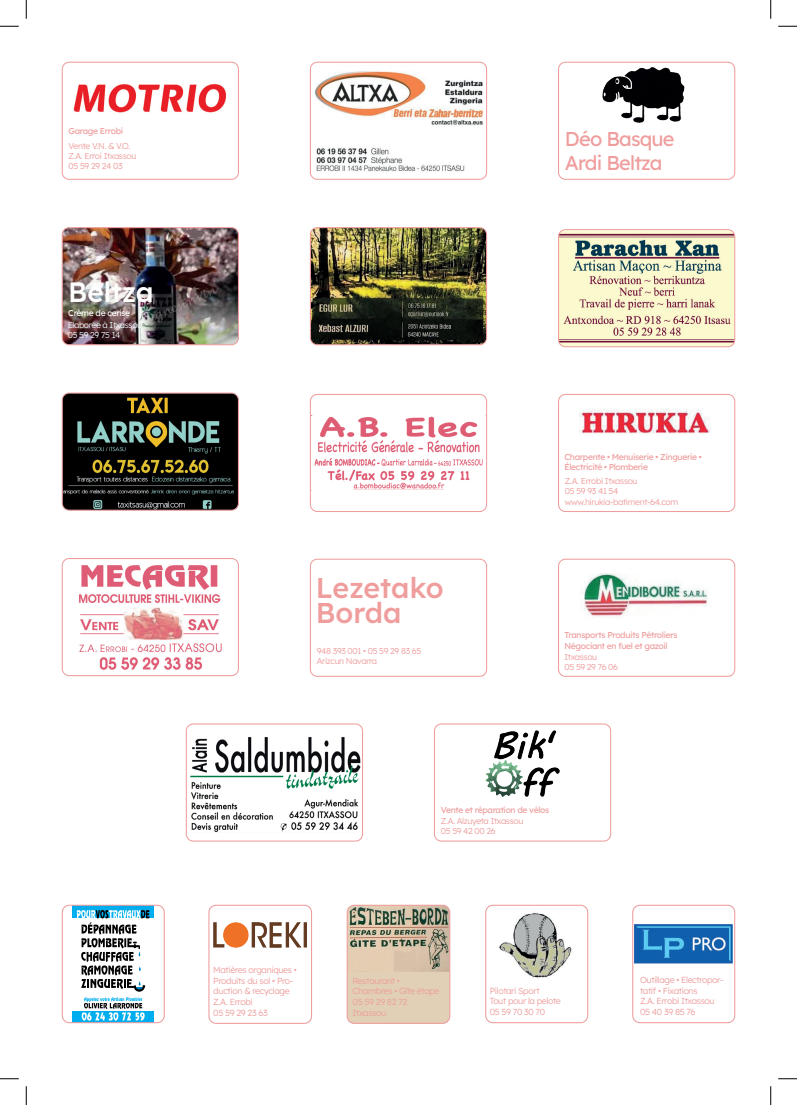
<style>
.page{position:relative;width:797px;height:1105px;background:#fff}
.page>*{position:absolute;margin:0;border:0;box-sizing:border-box;transform-origin:0 0}
.t1{font:500 28.62px/25.4px "Lexend";color:#ef9d9d}
.t2{font:500 27.88px "Lexend";color:#fff}
.t3{font:20px/24px "Lexend";letter-spacing:-.04em;color:#ef9d9d}
.t4{font:300 8.88px/10.6px "Lexend";letter-spacing:-.04em;color:#ef9d9d}
.t5{font:300 8.75px/10.5px "Lexend";letter-spacing:-.04em;color:#ef9d9d}
.t6{font:300 8.62px/10.2px "Lexend";letter-spacing:-.04em;color:#ef9d9d}
.t7{font:8.62px/10.2px "Lexend";letter-spacing:-.04em;color:#ef9d9d}
.t8{font:300 8.62px/10.2px "Lexend";letter-spacing:-.04em;color:#ebf7f9}
.t9{font:8.62px "Lexend";letter-spacing:-.04em;color:#fff}
</style>
<div class="page">
<img style="left:214px;top:922px;width:93px;height:26px">
<div style="left:208px;top:905px;width:104px;height:119px;border:1px solid #ef9d9d;border-radius:7px"></div>
<img style="left:499px;top:913px;width:73px;height:65px">
<div style="left:485px;top:905px;width:103px;height:118px;border:1px solid #ef9d9d;border-radius:7px"></div>
<img style="left:634px;top:924px;width:99px;height:40px">
<div style="left:632px;top:905px;width:103px;height:118px;border:1px solid #ef9d9d;border-radius:7px"></div>
<img style="left:602px;top:67px;width:83px;height:56px">
<div style="left:558px;top:62px;width:177px;height:118px;border:1px solid #ef9d9d;border-radius:7px"></div>
<img style="left:62px;top:62px;width:176px;height:51px">
<div style="left:62px;top:62px;width:177px;height:118px;border:1px solid #ef9d9d;border-radius:7px"></div>
<img style="left:79px;top:565px;width:143px;height:105px">
<div style="left:62px;top:558px;width:177px;height:118px;border:1px solid #ef9d9d;border-radius:7px"></div>
<img style="left:581px;top:574px;width:127px;height:43px">
<div style="left:558px;top:559px;width:177px;height:118px;border:1px solid #ef9d9d;border-radius:7px"></div>
<img style="left:62px;top:228px;width:176px;height:117px">
<div style="left:62px;top:227px;width:177px;height:118px;border:1px solid #ef9d9d;border-radius:7px"></div>
<img style="left:62px;top:393px;width:176px;height:117px">
<div style="left:62px;top:393px;width:177px;height:118px;border:1px solid #ef9d9d;border-radius:7px"></div>
<img style="left:312px;top:415px;width:171px;height:75px">
<div style="left:310px;top:394px;width:177px;height:118px;border:1px solid #ef9d9d;border-radius:7px"></div>
<div style="left:310px;top:559px;width:177px;height:118px;border:1px solid #ef9d9d;border-radius:7px"></div>
<img style="left:190px;top:737px;width:171px;height:96px">
<div style="left:186px;top:723px;width:177px;height:118px;border:1px solid #ef9d9d;border-radius:7px"></div>
<img style="left:310px;top:65px;width:175px;height:107px">
<div style="left:310px;top:62px;width:177px;height:118px;border:1px solid #ef9d9d;border-radius:7px"></div>
<img style="left:310px;top:228px;width:176px;height:117px">
<div style="left:310px;top:227px;width:177px;height:118px;border:1px solid #ef9d9d;border-radius:7px"></div>
<img style="left:559px;top:231px;width:175px;height:115px">
<div style="left:558px;top:229px;width:177px;height:118px;border:1px solid #ef9d9d;border-radius:7px"></div>
<img style="left:579px;top:408px;width:132px;height:26px">
<div style="left:558px;top:394px;width:177px;height:118px;border:1px solid #ef9d9d;border-radius:7px"></div>
<div style="left:72px;top:905px;width:82px;height:13px;background:#00aeef"></div>
<svg style="left:77px;top:910px;width:73px;height:81px"></svg>
<div style="left:72px;top:1011px;width:82px;height:12px;background:#00aeef"></div>
<svg style="left:82px;top:997px;width:63px;height:24px"></svg>
<div style="left:62px;top:905px;width:103px;height:118px;border:1px solid #ef9d9d;border-radius:7px"></div>
<div style="left:347px;top:905px;width:103px;height:118px;background:#e1d0b6;border-radius:7px"></div>
<img style="left:348px;top:905px;width:101px;height:67px">
<div style="left:346px;top:905px;width:104px;height:119px;border:1px solid #ef9d9d;border-radius:7px"></div>
<img style="left:485px;top:730px;width:75px;height:67px">
<div style="left:434px;top:723px;width:177px;height:118px;border:1px solid #ef9d9d;border-radius:7px"></div>
<svg style="left:79px;top:565px;width:4px;height:3px"></svg>
<svg style="left:79px;top:662px;width:8px;height:8px"></svg>
<svg style="left:215px;top:660px;width:7px;height:10px"></svg>
<svg style="left:217px;top:565px;width:5px;height:4px"></svg>
<svg style="left:0;top:25px;width:19px;height:2px"></svg>
<svg style="left:778px;top:25px;width:19px;height:2px"></svg>
<svg style="left:0;top:1078px;width:19px;height:1px"></svg>
<svg style="left:778px;top:1078px;width:19px;height:1px"></svg>
<svg style="left:25px;top:0;width:2px;height:19px"></svg>
<svg style="left:25px;top:1086px;width:2px;height:19px"></svg>
<svg style="left:770px;top:0;width:1px;height:19px"></svg>
<svg style="left:770px;top:1086px;width:1px;height:19px"></svg>
<p class="t7" style="left:69px;top:126px;width:56px">Garage Errobi</p>
<p class="t6" style="left:69px;top:140px;width:69px">Vente V.N. &amp; V.O.<br>Z.A. Erroi Itxassou<br>05 59 29 24 03</p>
<h2 class="t2" style="left:68px;top:271px;width:87px">Beltza</h2>
<p class="t9" style="left:68px;top:306px;width:64px">Crème de cerise</p>
<p class="t8" style="left:68px;top:319px;width:76px">Elaborée à Itxassou<br>05 59 29 75 14</p>
<h3 class="t3" style="left:565px;top:125px;width:111px">Déo Basque<br>Ardi Beltza</h3>
<h1 class="t1" style="left:316px;top:573px;width:129px">Lezetako<br>Borda</h1>
<p class="t6" style="left:317px;top:645px;width:106px">948 393 001 • 05 59 29 83 65<br>Arizcun Navarra</p>
<p class="t7" style="left:564px;top:451px;width:139px">Charpente • Menuiserie • Zinguerie •<br>Électricité • Plomberie</p>
<p class="t6" style="left:565px;top:475px;width:115px">Z.A. Errobi Itxassou<br>05 59 93 41 54 www.hirukia-batiment-64.com</p>
<p class="t7" style="left:564px;top:629px;width:115px">Transports Produits Pétroliers<br>Négociant en fuel et gazoil</p>
<p class="t6" style="left:564px;top:651px;width:55px">Itxassou<br>05 59 29 76 06</p>
<p class="t4" style="left:213px;top:964px;width:85px">Matières organiques •<br>Produits du sol • Pro&shy;duction &amp; recyclage<br>Z.A. Errobi<br>05 59 29 23 63</p>
<p class="t7" style="left:441px;top:804px;width:110px">Vente et réparation de vélos</p>
<p class="t6" style="left:441px;top:815px;width:84px">Z.A. Alzuyeta Itxassou<br>05 59 42 00 26</p>
<p class="t4" style="left:352px;top:975px;width:88px">Restaurant •<br>Chambres • Gîte étape<br>05 59 29 82 72<br>Itxassou</p>
<p class="t5" style="left:490px;top:985px;width:73px">Pilotari Sport<br>Tout pour la pelote<br>05 59 70 30 70</p>
<p class="t5" style="left:640px;top:974px;width:85px">Outillage • Electropor&shy;tatif • Fixations<br>Z.A. Errobi Itxassou<br>05 40 39 85 76</p>
</div>
